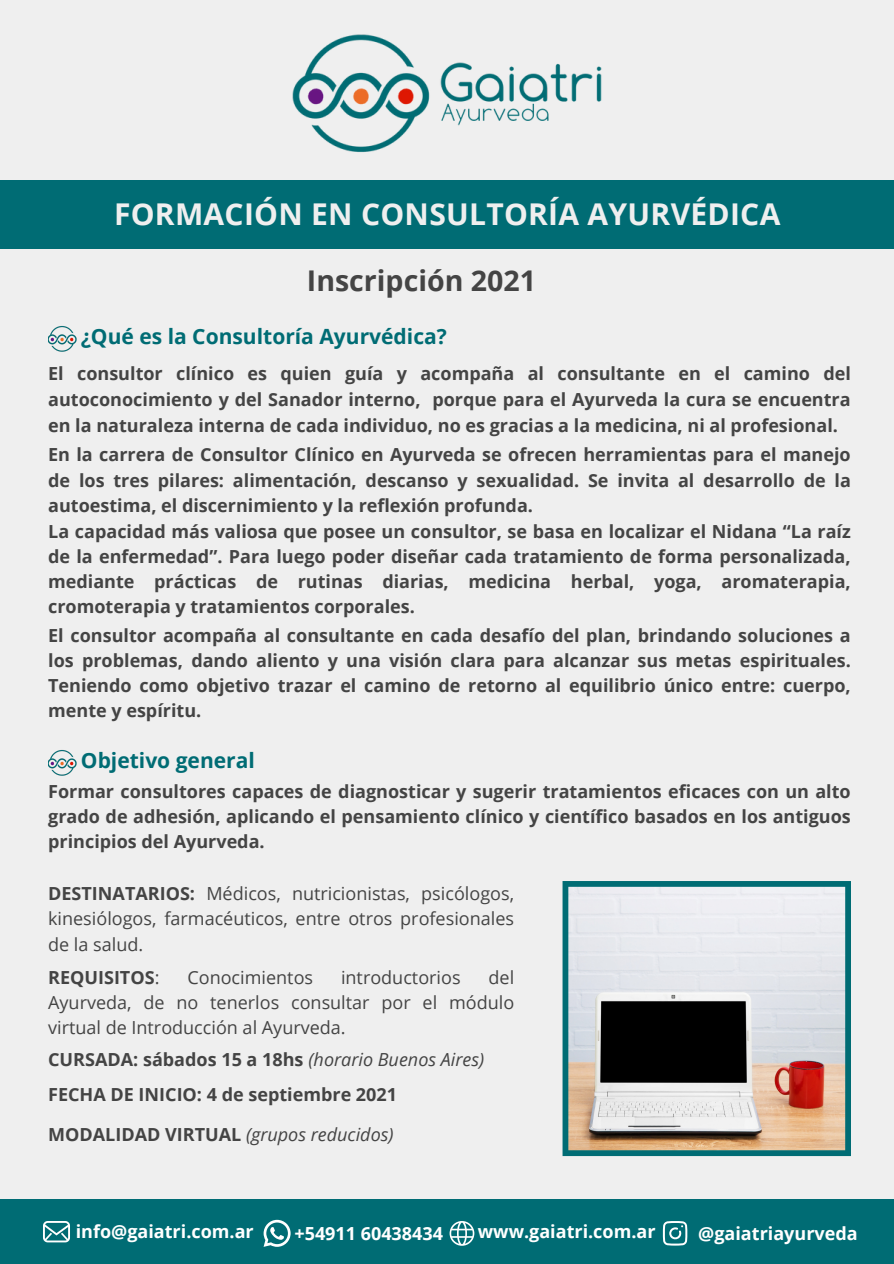
<style>
.page{position:relative;width:894px;height:1264px;background:#fff}
.page>*{position:absolute;margin:0;border:0;box-sizing:border-box;transform-origin:0 0}
.t1{font:700 30px "Open Sans";letter-spacing:.01em;color:#efefef}
.t2{font:700 28.5px "Open Sans";color:#444}
.t3{font:700 21px "Open Sans";color:#006c74}
.t4{font:700 18px/25px "Open Sans";color:#444;text-align:justify}
.t5{font:18px/25.2px "Open Sans";color:#444;text-align:justify}
.t6{font:700 18px "Open Sans";color:#fff}
.t7{font:italic 18px "Open Sans";color:#444}
.s1{font-weight:700}
.s2{font-weight:400}
.s3{font-weight:400;font-style:italic}
.s4{font-weight:700;font-style:normal}
</style>
<div class="page">
<div style="left:0;top:0;width:893px;height:1263px;background:#efefef"></div>
<img style="left:292px;top:34px;width:310px;height:118px">
<div style="left:0;top:180px;width:893px;height:69px;background:#006c74"></div>
<svg style="left:562px;top:881px;width:288px;height:274px"></svg>
<div style="left:0;top:1199px;width:893px;height:64px;background:#006c74"></div>
<svg style="left:662px;top:1221px;width:25px;height:24px"></svg>
<svg style="left:263px;top:1219px;width:27px;height:27px"></svg>
<svg style="left:43px;top:1221px;width:27px;height:21px"></svg>
<svg style="left:449px;top:1221px;width:25px;height:24px"></svg>
<img style="left:48px;top:326px;width:29px;height:26px">
<img style="left:48px;top:750px;width:29px;height:26px">
<p class="t1" style="left:114px;top:193px;width:667px">FORMACIÓN EN CONSULTORÍA AYURVÉDICA</p>
<p class="t2" style="left:307px;top:261px;width:230px">Inscripción 2021</p>
<p class="t3" style="left:81px;top:321px;width:367px">¿Qué es la Consultoría Ayurvédica?</p>
<p class="t4" style="left:48px;top:361px;width:804px;line-height:25.5px">El consultor clínico es quien guía y acompaña al consultante en el camino del autoconocimiento y del Sanador interno, porque para el Ayurveda la cura se encuentra en la naturaleza interna de cada individuo, no es gracias a la medicina, ni al profesional.</p>
<p class="t4" style="left:48px;top:441px;width:804px;line-height:25.5px">En la carrera de Consultor Clínico en Ayurveda se ofrecen herramientas para el manejo de los tres pilares: alimentación, descanso y sexualidad. Se invita al desarrollo de la autoestima, el discernimiento y la reflexión profunda.</p>
<p class="t4" style="left:48px;top:518px;width:804px">La capacidad más valiosa que posee un consultor, se basa en localizar el Nidana “La raíz de la enfermedad”. Para luego poder diseñar cada tratamiento de forma personalizada, mediante prácticas de rutinas diarias, medicina herbal, yoga, aromaterapia, cromoterapia y tratamientos corporales.</p>
<p class="t4" style="left:48px;top:622px;width:804px">El consultor acompaña al consultante en cada desafío del plan, brindando soluciones a los problemas, dando aliento y una visión clara para alcanzar sus metas espirituales.<br>Teniendo como objetivo trazar el camino de retorno al equilibrio único entre: cuerpo, mente y espíritu.</p>
<p class="t3" style="left:81px;top:745px;width:175px">Objetivo general</p>
<p class="t4" style="left:48px;top:778px;width:804px">Formar consultores capaces de diagnosticar y sugerir tratamientos eficaces con un alto grado de adhesión, aplicando el pensamiento clínico y científico basados en los antiguos principios del Ayurveda.</p>
<p class="t5" style="left:48px;top:880px;width:467px"><span class="s1">DESTINATARIOS:</span> Médicos, nutricionistas, psicólogos, kinesiólogos, farmacéuticos, entre otros profesionales de la salud.</p>
<p class="t4" style="left:48px;top:964px;width:113px">REQUISITOS<span class="s2">:</span></p>
<p class="t5" style="left:187px;top:964px;width:127px">Conocimientos</p>
<p class="t5" style="left:341px;top:964px;width:121px">introductorios</p>
<p class="t5" style="left:48px;top:964px;width:467px;text-indent:440px">del Ayurveda, de no tenerlos consultar por el módulo virtual de Introducción al Ayurveda.</p>
<p class="t4" style="left:48px;top:1046px;width:437px">CURSADA: sábados 15 a 18hs <span class="s3">(horario Buenos Aires)</span></p>
<p class="t4" style="left:48px;top:1081px;width:350px">FECHA DE INICIO: 4 de septiembre 2021</p>
<p class="t7" style="left:48px;top:1121px;width:347px"><span class="s4">MODALIDAD VIRTUAL</span> (grupos reducidos)</p>
<p class="t6" style="left:76px;top:1218px;width:179px">info@gaiatri.com.ar</p>
<p class="t6" style="left:294px;top:1220px;width:150px">+54911 60438434</p>
<p class="t6" style="left:477px;top:1218px;width:179px">www.gaiatri.com.ar</p>
<p class="t6" style="left:698px;top:1220px;width:161px">@gaiatriayurveda</p>
</div>
